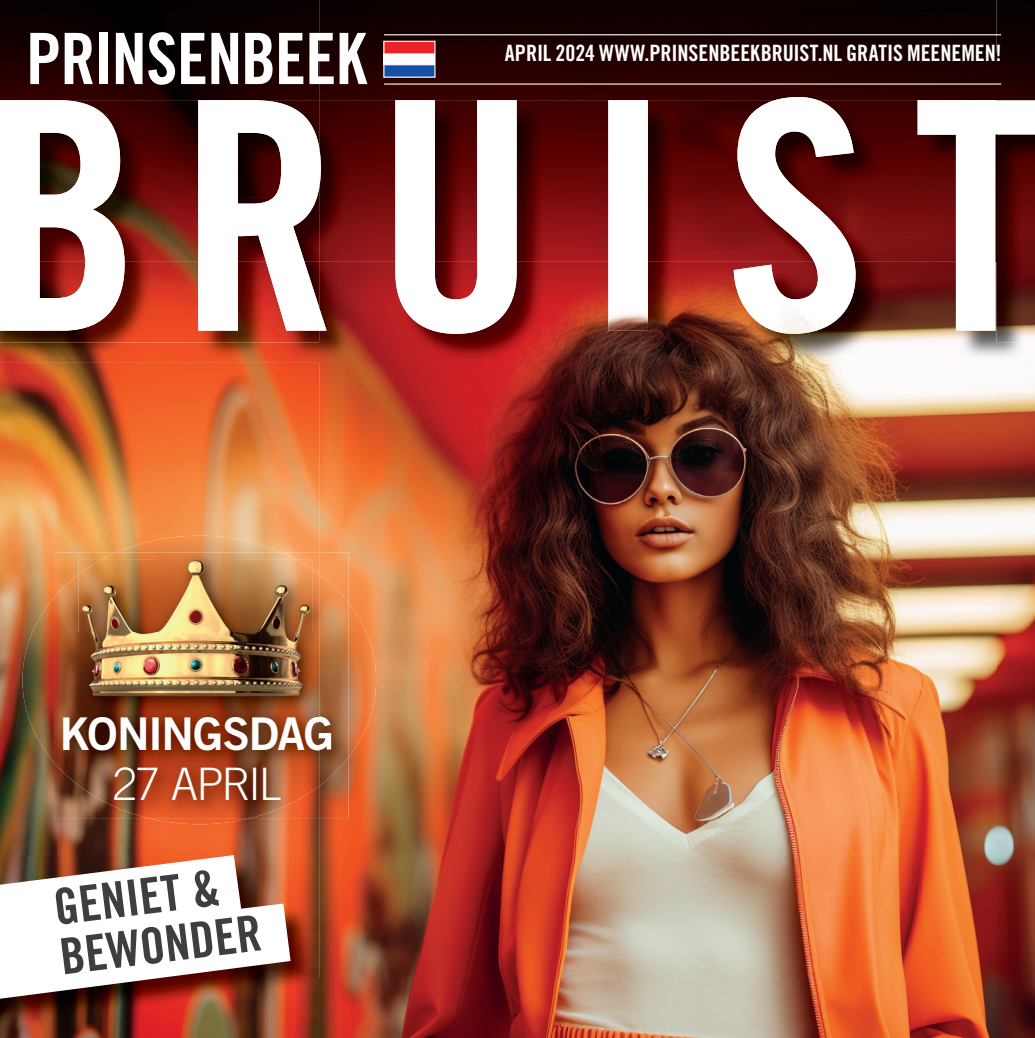
<style>
.page{position:relative;width:1035px;height:1038px;background:#fff}
.page>*{position:absolute;margin:0;border:0;box-sizing:border-box;transform-origin:0 0}
.t1{font:70.88px "Trade Gothic LT Std Bd Cn 20";letter-spacing:-.01em;color:#fff}
.t2{font:49.95px/49.9px "Trade Gothic LT Std Bd Cn 20";color:#3e3e3f}
.t3{font:45.23px "Trade Gothic LT Std Bd 2";letter-spacing:-.03em;color:#fff}
.t4{font:300 44.77px "Trade Gothic LT Std";letter-spacing:-.05em;color:#fff}
.t5{font:22.5px "Trade Gothic LT Std Bd Cn 20";color:#fff}
</style>
<div class="page">
<img style="left:0;top:362px;width:57px;height:493px">
<img style="left:57px;top:362px;width:263px;height:190px">
<img style="left:996px;top:388px;width:39px;height:650px">
<img style="left:57px;top:818px;width:263px;height:83px">
<img style="left:287px;top:901px;width:33px;height:137px">
<img style="left:0;top:1029px;width:287px;height:9px">
<img style="left:22px;top:535px;width:260px;height:289px">
<img style="left:54px;top:552px;width:266px;height:266px">
<img style="left:63px;top:716px;width:257px;height:34px">
<img style="left:78px;top:560px;width:234px;height:144px">
<img style="left:0;top:0;width:320px;height:97px">
<div style="left:996px;top:0;width:39px;height:54px;background:#0c0000"></div>
<img style="left:996px;top:54px;width:39px;height:43px">
<img style="left:0;top:334px;width:1035px;height:28px">
<svg style="left:0;top:97px;width:1035px;height:237px"></svg>
<img style="left:0;top:856px;width:316px;height:173px">
<svg style="left:0;top:855px;width:290px;height:149px"></svg>
<img style="left:320px;top:0;width:676px;height:1038px">
<img style="left:348px;top:602px;width:28px;height:155px">
<img style="left:320px;top:574px;width:28px;height:211px">
<img style="left:320px;top:716px;width:11px;height:34px">
<img style="left:320px;top:100px;width:328px;height:234px">
<img style="left:733px;top:97px;width:263px;height:237px">
<img style="left:838px;top:103px;width:38px;height:82px">
<hr style="left:384px;top:83px;width:617px;height:2px;background:#fff">
<hr style="left:384px;top:34px;width:617px;height:1px;background:#fff">
<img style="left:385px;top:43px;width:48px;height:33px">
<div style="left:383px;top:41px;width:52px;height:37px;border:1px solid #fff"></div>
<svg style="left:1032px;top:0;width:3px;height:5px"></svg>
<h1 class="t1" style="left:26px;top:16px;width:342px">PRINSENBEEK</h1>
<p class="t5" style="left:505px;top:39px;width:498px">APRIL 2024 WWW.PRINSENBEEKBRUIST.NL GRATIS MEENEMEN!</p>
<h3 class="t3" style="left:60px;top:705px;width:276px">KONINGSDAG</h3>
<h3 class="t4" style="left:113px;top:758px;width:170px">27 APRIL</h3>
<h2 class="t2" style="left:51px;top:882px;width:204px;rotate:-7deg">GENIET &amp;<br>BEWONDER</h2>
</div>
